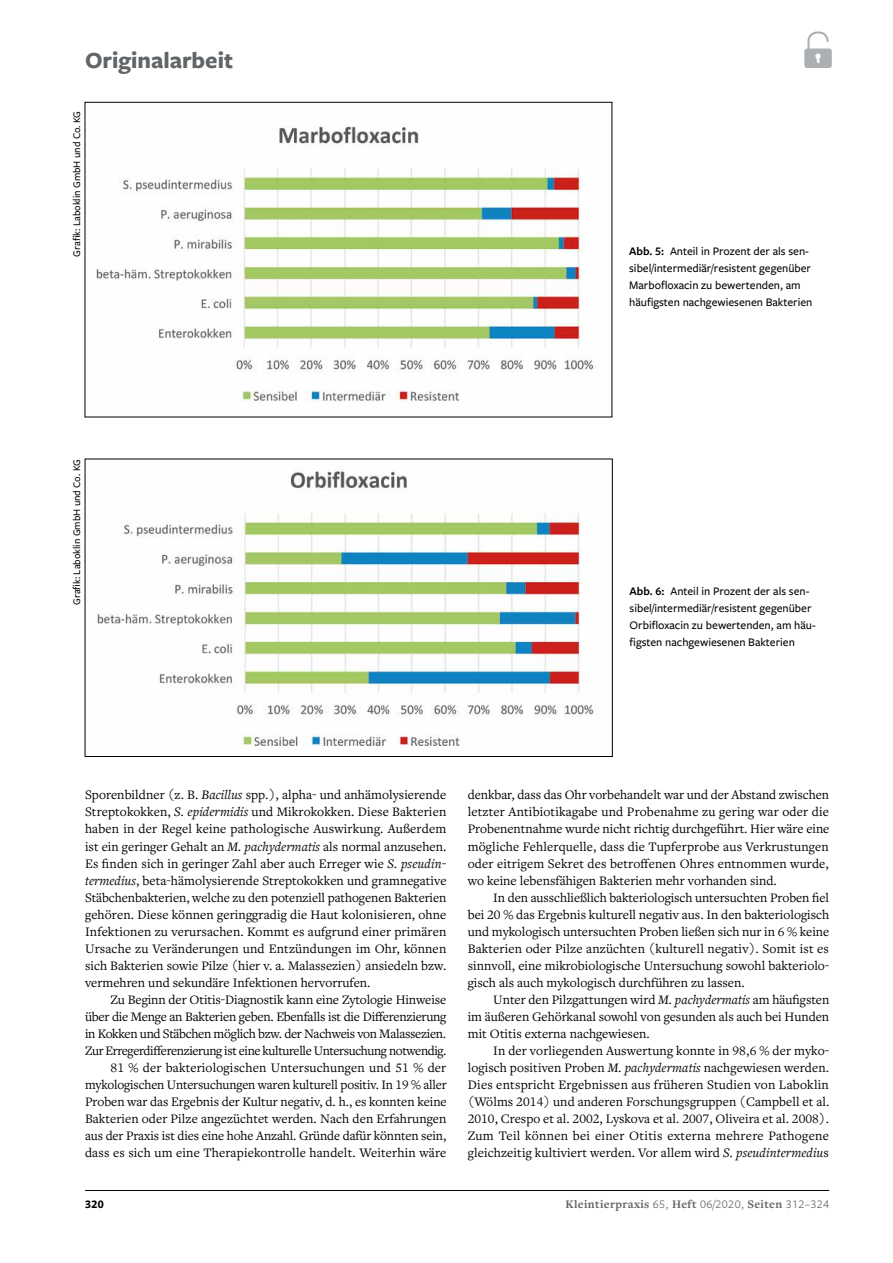
<style>
.page{position:relative;width:893px;height:1263px;background:#fff}
.page>*{position:absolute;margin:0;border:0;box-sizing:border-box;transform-origin:0 0}
.t1{font:700 24px "Freight Sans Pro";color:#616567}
.t2{font:13.5px/17px "Freight Text Pro";letter-spacing:-.005em;color:#000;text-align:justify}
.t3{font:500 12px/17px "Freight Sans Pro";color:#000}
.t4{font:700 12px "Freight Text Pro";letter-spacing:.03em;color:#616567}
.t5{font:700 12px "Freight Sans Pro";color:#000}
.t6{font:500 10.5px "Freight Sans Pro";color:#000}
.s1{font-weight:600}
.s2{font-style:italic}
.s3{font-family:"Freight Sans Pro";font-weight:400}
</style>
<div class="page">
<hr style="left:85px;top:1190px;width:744px;height:1px;background:#000">
<svg style="left:804px;top:31px;width:28px;height:37px"></svg>
<img style="left:97px;top:469px;width:497px;height:277px">
<div style="left:85px;top:459px;width:528px;height:298px;border:1px solid #000"></div>
<img style="left:96px;top:126px;width:498px;height:276px">
<div style="left:85px;top:102px;width:527px;height:315px;border:1px solid #000"></div>
<h1 class="t1" style="left:85px;top:44px;width:150px">Originalarbeit</h1>
<p class="t6" style="left:70px;top:257px;width:147px;rotate:-90deg">Grafik: Laboklin GmbH und Co. KG</p>
<p class="t3" style="left:629px;top:242px;width:185px"><span class="s1">Abb. 5:</span> Anteil in Prozent der als sen&shy;sibel/intermediär/resistent gegenüber Marbofloxacin zu bewertenden, am häufigsten nachgewiesenen Bakterien</p>
<p class="t6" style="left:70px;top:605px;width:147px;rotate:-90deg">Grafik: Laboklin GmbH und Co. KG</p>
<p class="t3" style="left:630px;top:582px;width:188px"><span class="s1">Abb. 6:</span> Anteil in Prozent der als sen&shy;sibel/intermediär/resistent gegenüber Orbifloxacin zu bewertenden, am häu&shy;figsten nachgewiesenen Bakterien</p>
<p class="t2" style="left:85px;top:786px;width:363px">Sporenbildner (z. B. <span class="s2">Bacillus</span> spp.), alpha- und anhämolysierende Streptokokken, <span class="s2">S. epidermidis</span> und Mikrokokken. Diese Bakterien haben in der Regel keine pathologische Auswirkung. Außerdem ist ein geringer Gehalt an <span class="s2">M. pachydermatis</span> als normal anzusehen.<br>Es finden sich in geringer Zahl aber auch Erreger wie <span class="s2">S. pseudin&shy;termedius</span>, beta-hämolysierende Streptokokken und gramnegative Stäbchenbakterien, welche zu den potenziell pathogenen Bakterien gehören. Diese können geringgradig die Haut kolonisieren, ohne Infektionen zu verursachen. Kommt es aufgrund einer primären Ursache zu Veränderungen und Entzündungen im Ohr, können sich Bakterien sowie Pilze (hier v. a. Malassezien) ansiedeln bzw. vermehren und sekundäre Infektionen hervorrufen.</p>
<p class="t2" style="left:85px;top:990px;width:363px;text-align:right">Zu Beginn der Otitis-Diagnostik kann eine Zytologie Hinweise über die Menge an Bakterien geben. Ebenfalls ist die Differenzierung in Kokken und Stäbchen möglich bzw. der Nachweis von Malassezien.<br>Zur Erregerdifferenzierung ist eine kulturelle Untersuchung notwendig.<br>81 % der bakteriologischen Untersuchungen und 51 % der mykologischen Untersuchungen waren kulturell positiv. In 19 % aller Proben war das Ergebnis der Kultur negativ, d. h., es konnten keine Bakterien oder Pilze angezüchtet werden. Nach den Erfahrungen aus der Praxis ist dies eine hohe Anzahl. Gründe dafür könnten sein, dass es sich um eine Therapiekontrolle handelt. Weiterhin wäre</p>
<p class="t2" style="left:468px;top:786px;width:363px">denkbar, dass das Ohr vorbehandelt war und der Abstand zwischen letzter Antibiotikagabe und Probenahme zu gering war oder die Probenentnahme wurde nicht richtig durchgeführt. Hier wäre eine mögliche Fehlerquelle, dass die Tupferprobe aus Verkrustungen oder eitrigem Sekret des betroffenen Ohres entnommen wurde, wo keine lebensfähigen Bakterien mehr vorhanden sind.</p>
<p class="t2" style="left:468px;top:888px;width:363px;text-indent:26px">In den ausschließlich bakteriologisch untersuchten Proben fiel bei 20 % das Ergebnis kulturell negativ aus. In den bakteriologisch und mykologisch untersuchten Proben ließen sich nur in 6 % keine Bakterien oder Pilze anzüchten (kulturell negativ). Somit ist es sinnvoll, eine mikrobiologische Untersuchung sowohl bakteriolo&shy;gisch als auch mykologisch durchführen zu lassen.</p>
<p class="t2" style="left:468px;top:990px;width:363px;text-indent:26px">Unter den Pilzgattungen wird <span class="s2">M. pachydermatis</span> am häufigsten im äußeren Gehörkanal sowohl von gesunden als auch bei Hunden mit Otitis externa nachgewiesen.</p>
<p class="t2" style="left:468px;top:1041px;width:363px;text-indent:26px">In der vorliegenden Auswertung konnte in 98,6 % der myko&shy;logisch positiven Proben <span class="s2">M. pachydermatis</span> nachgewiesen werden.<br>Dies entspricht Ergebnissen aus früheren Studien von Laboklin (Wölms 2014) und anderen Forschungsgruppen (Campbell et al.<br>2010, Crespo et al. 2002, Lyskova et al. 2007, Oliveira et al. 2008).<br>Zum Teil können bei einer Otitis externa mehrere Pathogene gleichzeitig kultiviert werden. Vor allem wird <span class="s2">S. pseudintermediu</span>s</p>
<p class="t5" style="left:85px;top:1195px;width:20px">320</p>
<p class="t4" style="left:565px;top:1196px;width:265px">Kleintierpraxis <span class="s3">65,</span> Heft <span class="s3">06/2020,</span> Seiten <span class="s3">312–324</span></p>
</div>
